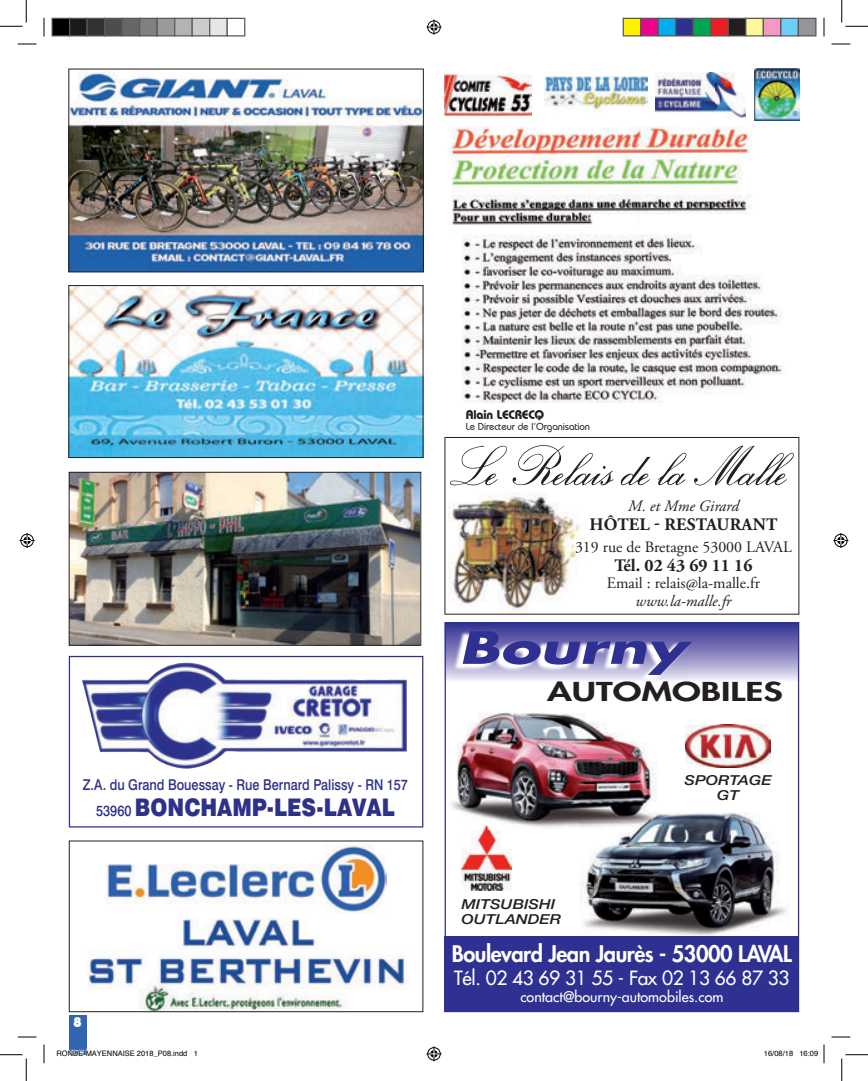
<style>
.page{position:relative;width:868px;height:1081px;background:#fff}
.page>*{position:absolute;margin:0;border:0;box-sizing:border-box;transform-origin:0 0}
.t1{font:italic 700 43.25px "Futura";color:#2e3092;scale:1.39 1}
.t2{font:800 25.38px "Futura";color:#231f20;scale:1.45 1}
.t3{font:900 24.25px "Swiss 721 BT";color:#2d3188;scale:.85 1}
.t4{font:800 22.25px "Futura";letter-spacing:-.02em;color:#fff}
.t5{font:19.12px "Futura";letter-spacing:-.02em;color:#fff}
.t6{font:700 17.5px "Adobe Garamond Pro";letter-spacing:.005em;color:#231f20}
.t7{font:15.88px "Adobe Garamond Pro";color:#231f20}
.t8{font:italic 15.88px "Adobe Garamond Pro";color:#231f20}
.t9{font:500 14.88px "Swiss 721 BT";color:#2d3188;scale:.85 1}
.t10{font:14.38px "Futura";color:#fff}
.t11{font:italic 500 13.75px/15px "Helvetica Neue LT";color:#231f20;scale:1.18 1}
.t12{font:800 13.75px "Bauhaus IT Cby BT";color:#fff}
.t13{font:700 12.5px "Bauhaus IT Cby BT";letter-spacing:-.01em;color:#231f20}
.t14{font:500 10px "Bauhaus IT Cby BT";letter-spacing:-.01em;color:#231f20}
.t15{font:7.5px "Helvetica";color:#000}
.s1{font-weight:500;font-size:14.88px}
</style>
<div class="page">
<img style="left:82px;top:662px;width:325px;height:107px">
<div style="left:69px;top:655px;width:354px;height:172px;border:1px solid #2d3188"></div>
<img style="left:88px;top:872px;width:321px;height:137px">
<img style="left:105px;top:844px;width:281px;height:72px">
<img style="left:444px;top:622px;width:355px;height:389px">
<img style="left:685px;top:724px;width:85px;height:43px">
<img style="left:461px;top:825px;width:50px;height:65px">
<img style="left:70px;top:71px;width:351px;height:199px">
<div style="left:68px;top:69px;width:355px;height:203px;border:1px solid #231f20"></div>
<img style="left:70px;top:287px;width:351px;height:169px">
<div style="left:68px;top:285px;width:355px;height:173px;border:1px solid #231f20"></div>
<img style="left:71px;top:474px;width:348px;height:169px">
<div style="left:69px;top:472px;width:352px;height:173px;border:1px solid #231f20"></div>
<img style="left:545px;top:77px;width:102px;height:33px">
<img style="left:444px;top:74px;width:87px;height:41px">
<img style="left:655px;top:72px;width:90px;height:45px">
<img style="left:754px;top:69px;width:45px;height:52px">
<img style="left:452px;top:126px;width:330px;height:277px">
<div style="left:69px;top:1014px;width:17px;height:40px;background:#3165b1"></div>
<svg style="left:450px;top:445px;width:343px;height:40px"></svg>
<div style="left:444px;top:437px;width:355px;height:177px;border:1px solid #231f20"></div>
<img style="left:448px;top:492px;width:136px;height:119px">
<svg style="left:18px;top:43px;width:18px;height:2px"></svg>
<svg style="left:831px;top:43px;width:19px;height:2px"></svg>
<svg style="left:18px;top:1036px;width:18px;height:1px"></svg>
<svg style="left:831px;top:1036px;width:19px;height:1px"></svg>
<svg style="left:43px;top:18px;width:2px;height:18px"></svg>
<svg style="left:43px;top:1044px;width:2px;height:18px"></svg>
<svg style="left:823px;top:18px;width:1px;height:18px"></svg>
<svg style="left:0;top:0;width:27px;height:27px"></svg>
<svg style="left:0;top:1054px;width:27px;height:26px"></svg>
<svg style="left:841px;top:0;width:26px;height:27px"></svg>
<svg style="left:841px;top:1054px;width:26px;height:26px"></svg>
<svg style="left:426px;top:20px;width:15px;height:15px"></svg>
<svg style="left:426px;top:1046px;width:15px;height:14px"></svg>
<svg style="left:20px;top:533px;width:15px;height:15px"></svg>
<svg style="left:833px;top:533px;width:15px;height:15px"></svg>
<div style="left:52px;top:18px;width:18px;height:18px;background:#000"></div>
<div style="left:51px;top:18px;width:19px;height:18px;border:1px solid #595959"></div>
<div style="left:70px;top:18px;width:17px;height:18px;background:#1a1a1a"></div>
<div style="left:69px;top:18px;width:19px;height:18px;border:1px solid #595959"></div>
<div style="left:87px;top:18px;width:18px;height:18px;background:#333"></div>
<div style="left:86px;top:18px;width:19px;height:18px;border:1px solid #595959"></div>
<div style="left:105px;top:18px;width:17px;height:18px;background:#4d4d4d"></div>
<div style="left:104px;top:18px;width:19px;height:18px;border:1px solid #595959"></div>
<div style="left:122px;top:18px;width:18px;height:18px;background:#666"></div>
<div style="left:121px;top:18px;width:19px;height:18px;border:1px solid #595959"></div>
<div style="left:140px;top:18px;width:17px;height:18px;background:#808080"></div>
<div style="left:139px;top:18px;width:19px;height:18px;border:1px solid #595959"></div>
<div style="left:157px;top:18px;width:18px;height:18px;background:#999"></div>
<div style="left:156px;top:18px;width:19px;height:18px;border:1px solid #595959"></div>
<div style="left:175px;top:18px;width:17px;height:18px;background:#b3b3b3"></div>
<div style="left:174px;top:18px;width:19px;height:18px;border:1px solid #595959"></div>
<div style="left:192px;top:18px;width:18px;height:18px;background:#ccc"></div>
<div style="left:191px;top:18px;width:19px;height:18px;border:1px solid #595959"></div>
<div style="left:210px;top:18px;width:17px;height:18px;background:#e6e6e6"></div>
<div style="left:209px;top:18px;width:19px;height:18px;border:1px solid #595959"></div>
<div style="left:226px;top:18px;width:19px;height:18px;border:1px solid #595959"></div>
<div style="left:623px;top:18px;width:17px;height:18px;background:#fff101"></div>
<div style="left:622px;top:18px;width:19px;height:18px;border:1px solid #595959"></div>
<div style="left:640px;top:18px;width:18px;height:18px;background:#ed028c"></div>
<div style="left:640px;top:18px;width:18px;height:18px;border:1px solid #595959"></div>
<div style="left:658px;top:18px;width:17px;height:18px;background:#00aeef"></div>
<div style="left:657px;top:18px;width:19px;height:18px;border:1px solid #595959"></div>
<div style="left:675px;top:18px;width:18px;height:18px;background:#2e3092"></div>
<div style="left:675px;top:18px;width:18px;height:18px;border:1px solid #595959"></div>
<div style="left:693px;top:18px;width:17px;height:18px;background:#00a54f"></div>
<div style="left:692px;top:18px;width:19px;height:18px;border:1px solid #595959"></div>
<div style="left:710px;top:18px;width:18px;height:18px;background:#ee1d23"></div>
<div style="left:710px;top:18px;width:18px;height:18px;border:1px solid #595959"></div>
<div style="left:728px;top:18px;width:17px;height:18px;background:#231f20"></div>
<div style="left:727px;top:18px;width:19px;height:18px;border:1px solid #595959"></div>
<div style="left:745px;top:18px;width:18px;height:18px;background:#fff79a"></div>
<div style="left:745px;top:18px;width:18px;height:18px;border:1px solid #595959"></div>
<div style="left:763px;top:18px;width:17px;height:18px;background:#f499c2"></div>
<div style="left:762px;top:18px;width:19px;height:18px;border:1px solid #595959"></div>
<div style="left:780px;top:18px;width:18px;height:18px;background:#6bcff6"></div>
<div style="left:780px;top:18px;width:18px;height:18px;border:1px solid #595959"></div>
<div style="left:798px;top:18px;width:17px;height:18px;background:#939598"></div>
<div style="left:797px;top:18px;width:19px;height:18px;border:1px solid #595959"></div>
<svg style="left:69px;top:1047px;width:18px;height:8px"></svg>
<svg style="left:823px;top:1044px;width:1px;height:18px"></svg>
<p class="t13" style="left:466px;top:407px;width:80px">Alain LECRECQ</p>
<p class="t14" style="left:466px;top:420px;width:126px">Le Directeur de l’Organisation</p>
<p class="t8" style="left:628px;top:496px;width:112px">M. et Mme Girard</p>
<p class="t6" style="left:589px;top:514px;width:189px">HÔTEL - RESTAURANT</p>
<p class="t7" style="left:575px;top:537px;width:218px">319 rue de Bretagne 53000 LAVAL</p>
<p class="t6" style="left:614px;top:554px;width:139px">Tél. 02 43 69 11 16</p>
<p class="t7" style="left:606px;top:573px;width:155px">Email : relais@la-malle.fr</p>
<p class="t8" style="left:635px;top:591px;width:97px">www.la-malle.fr</p>
<p class="t9" style="left:83px;top:775px;width:384px">Z.A. du Grand Bouessay - Rue Bernard Palissy - RN 157</p>
<h3 class="t3" style="left:96px;top:792px;width:353px"><span class="s1">53960</span> BONCHAMP-LES-LAVAL</h3>
<p class="t12" style="left:74px;top:1012px;width:10px">8</p>
<h1 class="t1" style="left:459px;top:617px;width:165px">Bourny</h1>
<h2 class="t2" style="left:547px;top:674px;width:164px">AUTOMOBILES</h2>
<p class="t11" style="left:461px;top:895px;width:86px">MITSUBISHI<br>OUTLANDER</p>
<p class="t11" style="left:684px;top:771px;width:75px;text-align:center">SPORTAGE<br>GT</p>
<h3 class="t4" style="left:452px;top:938px;width:341px">Boulevard Jean Jaurès - 53000 LAVAL</h3>
<p class="t5" style="left:454px;top:965px;width:337px">Tél. 02 43 69 31 55 - Fax 02 13 66 87 33</p>
<p class="t10" style="left:520px;top:987px;width:205px">contact@bourny-automobiles.com</p>
<p class="t15" style="left:56px;top:1046px;width:143px">RONDE MAYENNAISE 2018_P08.indd 1</p>
<p class="t15" style="left:763px;top:1046px;width:56px">16/08/18 16:09</p>
</div>
